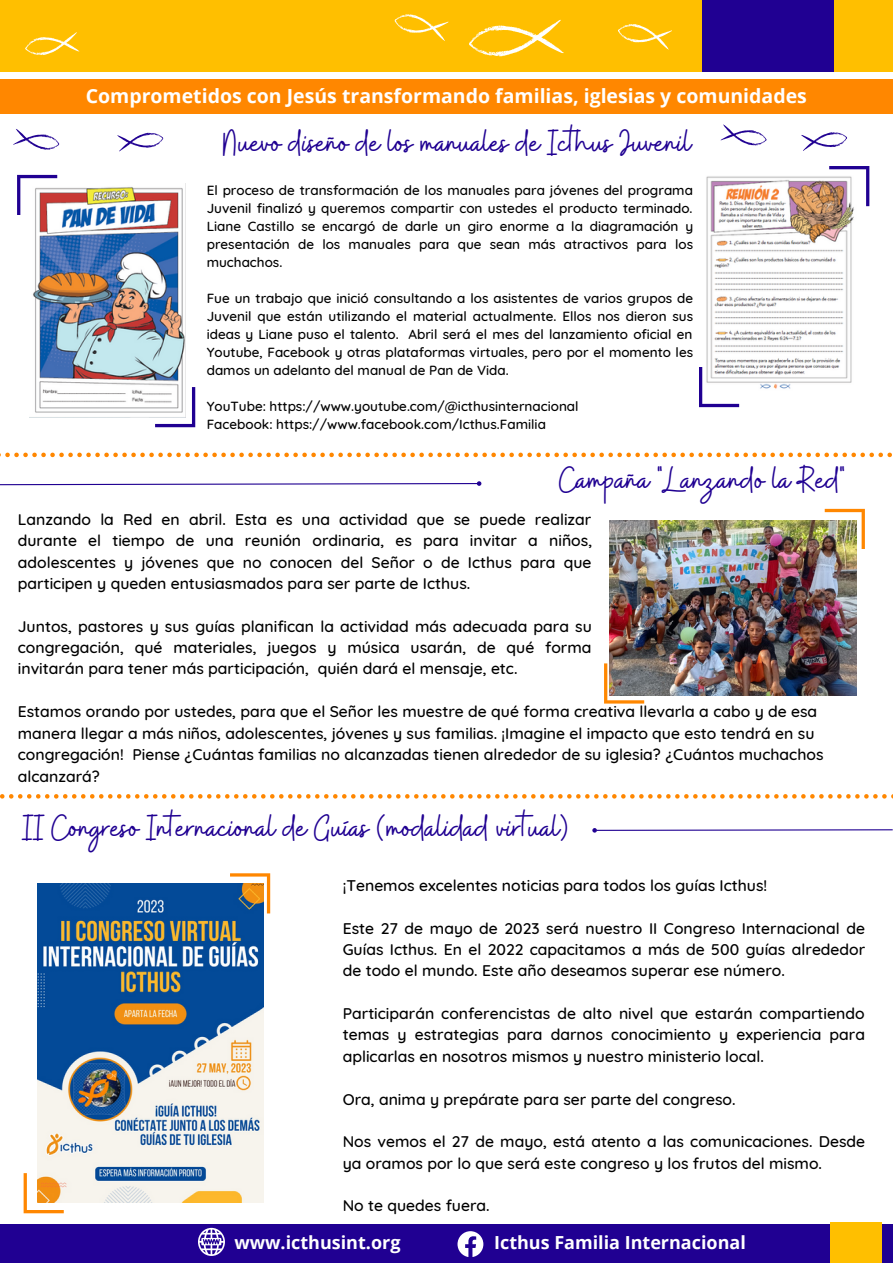
<style>
.page{position:relative;width:893px;height:1264px;background:#fff}
.page>*{position:absolute;margin:0;border:0;box-sizing:border-box;transform-origin:0 0}
.t1{font:37.35px "Buffalo";color:#200092}
.t2{font:700 19.5px "Open Sans";color:#fff}
.t3{font:700 18px "Open Sans";color:#fff}
.t4{font:500 15.75px/21.3px "Quicksand";color:#000;text-align:justify}
.t5{font:500 13.5px/18px "Quicksand";color:#000;text-align:justify}
</style>
<div class="page">
<div style="left:0;top:0;width:892px;height:71px;background:#ffbf00"></div>
<div style="left:702px;top:0;width:131px;height:71px;background:#200092"></div>
<div style="left:0;top:1223px;width:892px;height:39px;background:#200092"></div>
<svg style="left:618px;top:24px;width:54px;height:26px"></svg>
<svg style="left:457px;top:1231px;width:26px;height:25px"></svg>
<svg style="left:198px;top:1227px;width:27px;height:28px"></svg>
<svg style="left:25px;top:32px;width:55px;height:23px"></svg>
<svg style="left:13px;top:129px;width:47px;height:21px"></svg>
<svg style="left:117px;top:132px;width:47px;height:20px"></svg>
<svg style="left:469px;top:19px;width:95px;height:38px"></svg>
<svg style="left:394px;top:14px;width:55px;height:27px"></svg>
<div style="left:830px;top:1222px;width:51px;height:40px;background:#ffbf00"></div>
<svg style="left:0;top:452px;width:892px;height:5px"></svg>
<svg style="left:230px;top:873px;width:40px;height:40px"></svg>
<svg style="left:24px;top:1173px;width:40px;height:40px"></svg>
<div style="left:0;top:80px;width:892px;height:34px;background:#ff8700"></div>
<svg style="left:17px;top:175px;width:40px;height:40px"></svg>
<svg style="left:155px;top:387px;width:40px;height:40px"></svg>
<img style="left:29px;top:184px;width:157px;height:234px">
<svg style="left:699px;top:367px;width:40px;height:40px"></svg>
<svg style="left:829px;top:166px;width:40px;height:40px"></svg>
<img style="left:705px;top:175px;width:151px;height:216px">
<svg style="left:801px;top:132px;width:46px;height:19px"></svg>
<svg style="left:720px;top:124px;width:47px;height:22px"></svg>
<svg style="left:0;top:481px;width:482px;height:5px"></svg>
<svg style="left:0;top:794px;width:892px;height:4px"></svg>
<svg style="left:592px;top:828px;width:300px;height:5px"></svg>
<img style="left:37px;top:883px;width:226px;height:319px">
<img style="left:610px;top:520px;width:246px;height:176px">
<img style="left:824px;top:509px;width:40px;height:40px">
<svg style="left:604px;top:663px;width:40px;height:40px;background:#a08c76"></svg>
<p class="t2" style="left:86px;top:83px;width:722px">Comprometidos con Jesús transformando familias, iglesias y comunidades</p>
<h1 class="t1" style="left:223px;top:119px;width:469px">Nuevo diseño de los manuales de Icthus Juvenil</h1>
<p class="t5" style="left:207px;top:181px;width:488px">El proceso de transformación de los manuales para jóvenes del programa Juvenil finalizó y queremos compartir con ustedes el producto terminado.<br>Liane Castillo se encargó de darle un giro enorme a la diagramación y presentación de los manuales para que sean más atractivos para los muchachos.</p>
<p class="t5" style="left:207px;top:289px;width:488px">Fue un trabajo que inició consultando a los asistentes de varios grupos de Juvenil que están utilizando el material actualmente. Ellos nos dieron sus ideas y Liane puso el talento. Abril será el mes del lanzamiento oficial en Youtube, Facebook y otras plataformas virtuales, pero por el momento les damos un adelanto del manual de Pan de Vida.</p>
<p class="t5" style="left:207px;top:397px;width:373px">YouTube: https://www.youtube.com/@icthusinternacional<br>Facebook: https://www.facebook.com/Icthus.Familia</p>
<h1 class="t1" style="left:559px;top:456px;width:288px">Campaña "Lanzando la Red"</h1>
<p class="t4" style="left:18px;top:508px;width:575px">Lanzando la Red en abril. Esta es una actividad que se puede realizar durante el tiempo de una reunión ordinaria, es para invitar a niños, adolescentes y jóvenes que no conocen del Señor o de Icthus para que participen y queden entusiasmados para ser parte de Icthus.</p>
<p class="t4" style="left:18px;top:615px;width:575px">Juntos, pastores y sus guías planifican la actividad más adecuada para su congregación, qué materiales, juegos y música usarán, de qué forma invitarán para tener más participación, quién dará el mensaje, etc.</p>
<p class="t4" style="left:18px;top:701px;width:807px;text-align:left">Estamos orando por ustedes, para que el Señor les muestre de qué forma creativa llevarla a cabo y de esa manera llegar a más niños, adolescentes, jóvenes y sus familias. ¡Imagine el impacto que esto tendrá en su congregación! Piense ¿Cuántas familias no alcanzadas tienen alrededor de su iglesia? ¿Cuántos muchachos alcanzará?</p>
<h1 class="t1" style="left:22px;top:803px;width:547px">II Congreso Internacional de Guías (modalidad virtual)</h1>
<p class="t4" style="left:343px;top:874px;width:426px">¡Tenemos excelentes noticias para todos los guías Icthus!</p>
<p class="t4" style="left:343px;top:917px;width:524px">Este 27 de mayo de 2023 será nuestro II Congreso Internacional de Guías Icthus. En el 2022 capacitamos a más de 500 guías alrededor de todo el mundo. Este año deseamos superar ese número.</p>
<p class="t4" style="left:343px;top:1002px;width:524px">Participarán conferencistas de alto nivel que estarán compartiendo temas y estrategias para darnos conocimiento y experiencia para aplicarlas en nosotros mismos y nuestro ministerio local.</p>
<p class="t4" style="left:343px;top:1087px;width:394px">Ora, anima y prepárate para ser parte del congreso.</p>
<p class="t4" style="left:343px;top:1130px;width:524px">Nos vemos el 27 de mayo, está atento a las comunicaciones. Desde ya oramos por lo que será este congreso y los frutos del mismo.</p>
<p class="t4" style="left:343px;top:1194px;width:148px">No te quedes fuera.</p>
<p class="t3" style="left:234px;top:1229px;width:168px">www.icthusint.org</p>
<p class="t3" style="left:494px;top:1229px;width:253px">Icthus Familia Internacional</p>
</div>
